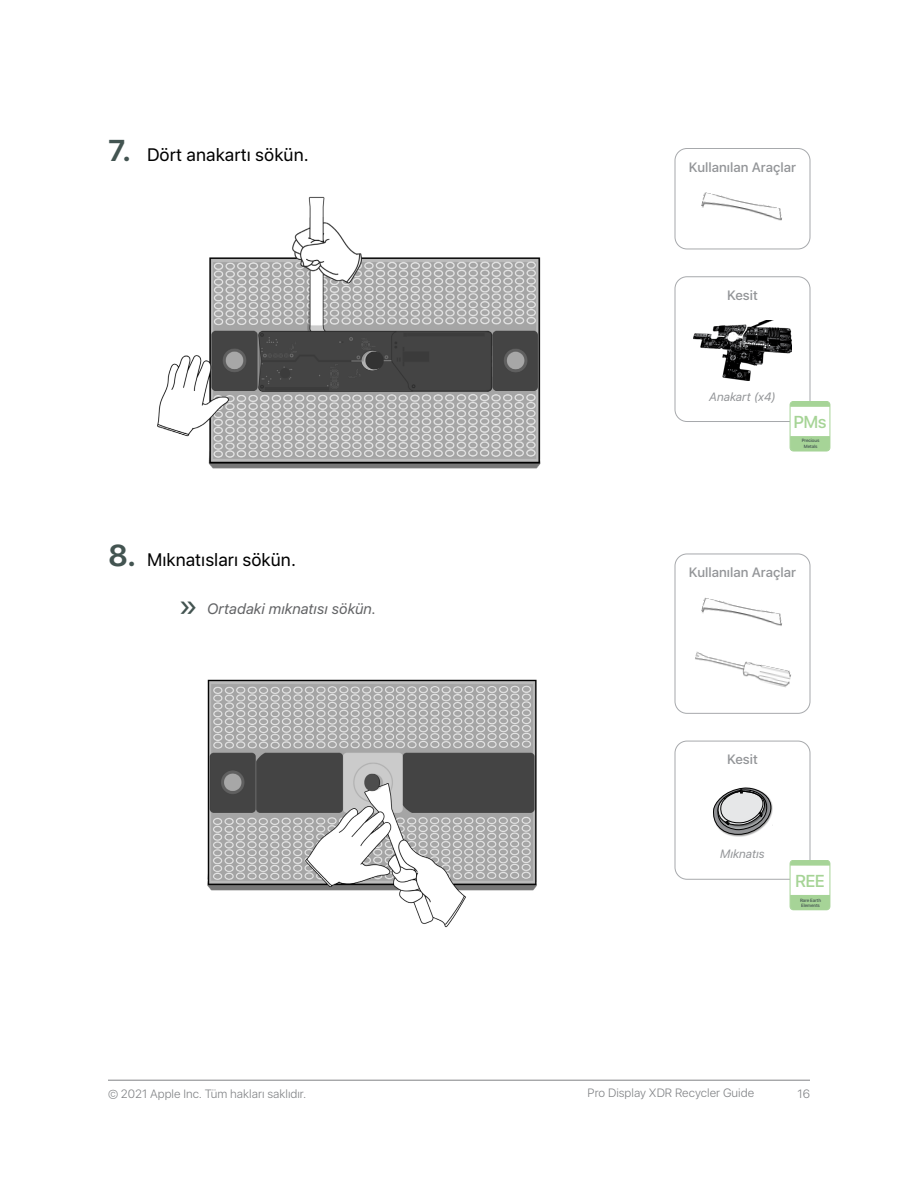
<style>
.page{position:relative;width:918px;height:1188px;background:#fff}
.page>*{position:absolute;margin:0;border:0;box-sizing:border-box;transform-origin:0 0}
.t1{font:18px "SF Hello";color:#000}
.t2{font:500 17.25px "SF Hello";letter-spacing:-.04em;color:#a6d496}
.t3{font:italic 15px "SF Hello";color:#636466}
.t4{font:500 13.5px "SF Hello";color:#939598}
.t5{font:300 12px "SF Hello";color:#808285}
.t6{font:italic 12px "SF Hello";color:#939598}
.t7{font:500 4.65px/5.7px "SF Hello";letter-spacing:-.02em;color:#425350;text-align:center}
.s1{font-weight:600;font-size:30px;color:#435451}
.s2{font-style:normal;font-size:30px;color:#435451}
</style>
<div class="page">
<hr style="left:108px;top:1080px;width:702px;height:1px;background:#808285">
<img style="left:157px;top:196px;width:384px;height:273px">
<img style="left:207px;top:679px;width:330px;height:249px">
<div style="left:675px;top:148px;width:135px;height:101px;border:1px solid #a7a9ac;border-radius:12px"></div>
<img style="left:701px;top:192px;width:81px;height:29px">
<div style="left:675px;top:276px;width:135px;height:146px;border:1px solid #a7a9ac;border-radius:12px"></div>
<img style="left:693px;top:320px;width:99px;height:61px">
<div style="left:790px;top:406px;width:40px;height:32px;background:#fff"></div>
<svg style="left:790px;top:436px;width:40px;height:15px"></svg>
<svg style="left:790px;top:401px;width:40px;height:6px"></svg>
<div style="left:790px;top:401px;width:40px;height:50px;border:1px solid #a6d497;border-radius:3px"></div>
<div style="left:675px;top:554px;width:135px;height:160px;border:1px solid #a7a9ac;border-radius:12px"></div>
<img style="left:701px;top:598px;width:81px;height:28px">
<img style="left:695px;top:652px;width:96px;height:36px">
<div style="left:675px;top:741px;width:135px;height:139px;border:1px solid #a7a9ac;border-radius:12px"></div>
<svg style="left:713px;top:787px;width:60px;height:49px"></svg>
<div style="left:790px;top:865px;width:40px;height:32px;background:#fff"></div>
<svg style="left:790px;top:895px;width:40px;height:15px"></svg>
<svg style="left:790px;top:860px;width:40px;height:6px"></svg>
<div style="left:790px;top:860px;width:40px;height:50px;border:1px solid #a6d497;border-radius:3px"></div>
<h1 class="t1" style="left:108px;top:144px;width:202px"><span class="s1">7.</span> Dört anakartı sökün.</h1>
<h1 class="t1" style="left:108px;top:550px;width:189px"><span class="s1">8.</span> Mıknatısları sökün.</h1>
<p class="t3" style="left:178px;top:598px;width:199px"><span class="s2">»</span> Ortadaki mıknatısı sökün.</p>
<p class="t4" style="left:689px;top:159px;width:109px">Kullanılan Araçlar</p>
<p class="t4" style="left:727px;top:288px;width:32px">Kesit</p>
<p class="t6" style="left:709px;top:388px;width:68px">Anakart (x4)</p>
<h2 class="t2" style="left:793px;top:412px;width:35px">PMs</h2>
<p class="t7" style="left:802px;top:438px;width:19px">Precious<br>Metals</p>
<p class="t4" style="left:689px;top:565px;width:109px">Kullanılan Araçlar</p>
<p class="t4" style="left:727px;top:752px;width:32px">Kesit</p>
<p class="t6" style="left:720px;top:845px;width:46px">Mıknatıs</p>
<h2 class="t2" style="left:795px;top:870px;width:31px">REE</h2>
<p class="t7" style="left:800px;top:897px;width:23px;text-align:left">Rare Earth<br>Elements</p>
<p class="t5" style="left:108px;top:1087px;width:200px">© 2021 Apple Inc. Tüm hakları saklıdır.</p>
<p class="t5" style="left:588px;top:1086px;width:168px">Pro Display XDR Recycler Guide</p>
<p class="t5" style="left:798px;top:1087px;width:14px">16</p>
</div>
